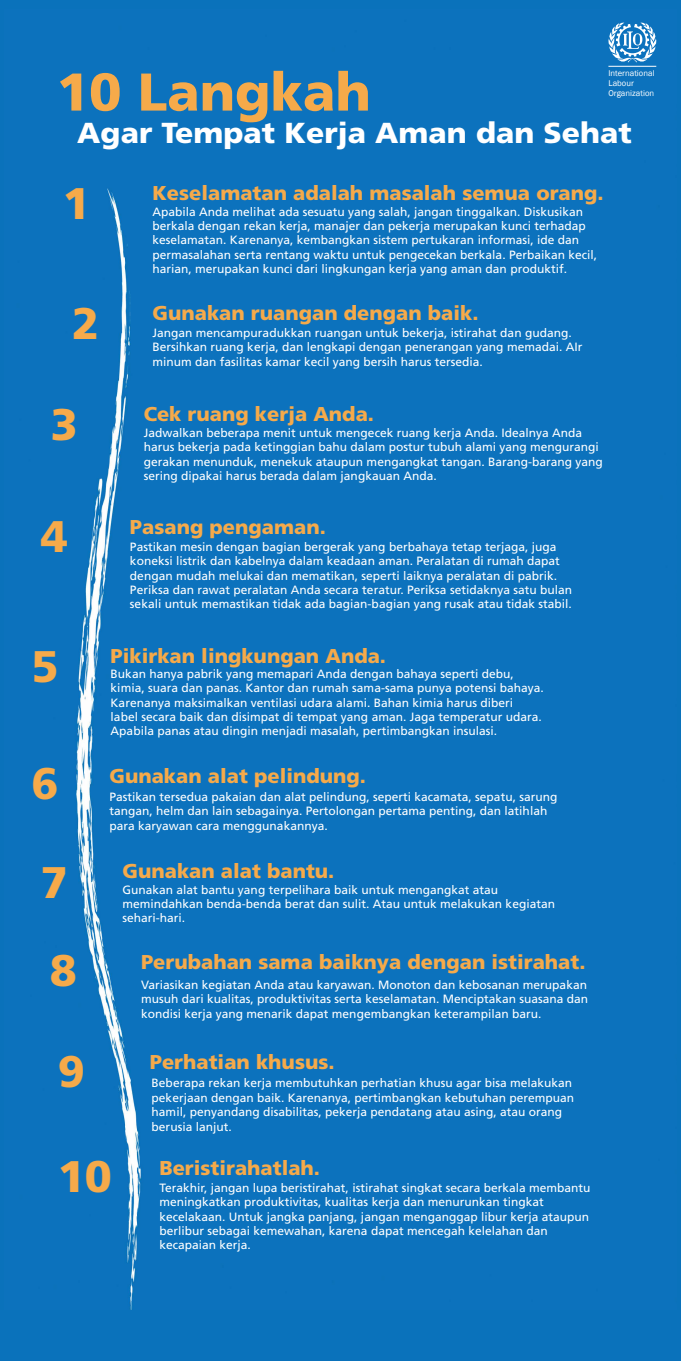
<style>
.page{position:relative;width:681px;height:1361px;background:#fff}
.page>*{position:absolute;margin:0;border:0;box-sizing:border-box;transform-origin:0 0}
.t1{font:900 53.04px "Frutiger";color:#f6aa4a}
.t2{font:900 44.2px/87.6px "Frutiger";color:#f6aa4a}
.t3{font:900 28.92px "Frutiger";color:#fff;scale:1.04 1}
.t4{font:900 20px "Frutiger";color:#f6aa4a}
.t5{font:12px/14.4px "Frutiger";color:#fff}
.t6{font:8.6px/10.3px "Franklin Gothic";color:#fff}
</style>
<div class="page">
<div style="left:0;top:0;width:680px;height:1361px;background:#0a72bb"></div>
<img style="left:76px;top:22px;width:581px;height:1287px">
<svg style="left:608px;top:23px;width:48px;height:39px"></svg>
<hr style="left:608px;top:66px;width:48px;height:1px;background:#fff">
<p class="t6" style="left:608px;top:68px;width:48px">International<br>Labour<br>Organization</p>
<h1 class="t1" style="left:56px;top:60px;width:316px">10 Langkah</h1>
<h3 class="t3" style="left:77px;top:115px;width:534px">Agar Tempat Kerja Aman dan Sehat</h3>
<h2 class="t2" style="left:63px;top:159px;width:29px">1</h2>
<h2 class="t2" style="left:72px;top:280px;width:29px">2</h2>
<h3 class="t4" style="left:152px;top:180px;width:452px">Keselamatan adalah masalah semua orang.</h3>
<p class="t5" style="left:152px;top:204px;width:446px">Apabila Anda melihat ada sesuatu yang salah, jangan tinggalkan. Diskusikan berkala dengan rekan kerja, manajer dan pekerja merupakan kunci terhadap keselamatan. Karenanya, kembangkan sistem pertukaran informasi, ide dan permasalahan serta rentang waktu untuk pengecekan berkala. Perbaikan kecil, harian, merupakan kunci dari lingkungan kerja yang aman dan produktif.</p>
<h3 class="t4" style="left:152px;top:301px;width:327px">Gunakan ruangan dengan baik.</h3>
<p class="t5" style="left:152px;top:326px;width:431px">Jangan mencampuradukkan ruangan untuk bekerja, istirahat dan gudang.<br>Bersihkan ruang kerja, dan lengkapi dengan penerangan yang memadai. AIr minum dan fasilitas kamar kecil yang bersih harus tersedia.</p>
<h2 class="t2" style="left:51px;top:381px;width:29px">3</h2>
<h3 class="t4" style="left:144px;top:402px;width:232px">Cek ruang kerja Anda.</h3>
<p class="t5" style="left:144px;top:426px;width:460px">Jadwalkan beberapa menit untuk mengecek ruang kerja Anda. Idealnya Anda harus bekerja pada ketinggian bahu dalam postur tubuh alami yang mengurangi gerakan menunduk, menekuk ataupun mengangkat tangan. Barang-barang yang sering dipakai harus berada dalam jangkauan Anda.</p>
<h2 class="t2" style="left:41px;top:492px;width:29px">4</h2>
<h3 class="t4" style="left:130px;top:515px;width:197px">Pasang pengaman.</h3>
<p class="t5" style="left:130px;top:539px;width:443px">Pastikan mesin dengan bagian bergerak yang berbahaya tetap terjaga, juga koneksi listrik dan kabelnya dalam keadaan aman. Peralatan di rumah dapat dengan mudah melukai dan mematikan, seperti laiknya peralatan di pabrik.<br>Periksa dan rawat peralatan Anda secara teratur. Periksa setidaknya satu bulan sekali untuk memastikan tidak ada bagian-bagian yang rusak atau tidak stabil.</p>
<h2 class="t2" style="left:31px;top:622px;width:29px">5</h2>
<h3 class="t4" style="left:111px;top:643px;width:277px">Pikirkan lingkungan Anda.</h3>
<p class="t5" style="left:111px;top:666px;width:434px">Bukan hanya pabrik yang memapari Anda dengan bahaya seperti debu, kimia, suara dan panas. Kantor dan rumah sama-sama punya potensi bahaya.<br>Karenanya maksimalkan ventilasi udara alami. Bahan kimia harus diberi<br>label secara baik dan disimpat di tempat yang aman. Jaga temperatur udara.<br>Apabila panas atau dingin menjadi masalah, pertimbangkan insulasi.</p>
<h2 class="t2" style="left:31px;top:740px;width:29px">6</h2>
<h3 class="t4" style="left:109px;top:764px;width:258px">Gunakan alat pelindung.</h3>
<p class="t5" style="left:109px;top:789px;width:449px">Pastikan tersedua pakaian dan alat pelindung, seperti kacamata, sepatu, sarung tangan, helm dan lain sebagainya. Pertolongan pertama penting, dan latihlah para karyawan cara menggunakannya.</p>
<h2 class="t2" style="left:41px;top:838px;width:38px">7<br>8</h2>
<h3 class="t4" style="left:122px;top:858px;width:213px">Gunakan alat bantu.</h3>
<p class="t5" style="left:122px;top:882px;width:434px">Gunakan alat bantu yang terpelihara baik untuk mengangkat atau memindahkan benda-benda berat dan sulit. Atau untuk melakukan kegiatan sehari-hari.</p>
<h3 class="t4" style="left:141px;top:949px;width:446px">Perubahan sama baiknya dengan istirahat.</h3>
<p class="t5" style="left:141px;top:977px;width:448px;text-align:justify">Variasikan kegiatan Anda atau karyawan. Monoton dan kebosanan merupakan musuh dari kualitas, produktivitas serta keselamatan. Menciptakan suasana dan kondisi kerja yang menarik dapat mengembangkan keterampilan baru.</p>
<h2 class="t2" style="left:58px;top:1027px;width:29px">9</h2>
<h3 class="t4" style="left:150px;top:1050px;width:186px">Perhatian khusus.</h3>
<p class="t5" style="left:151px;top:1076px;width:424px">Beberapa rekan kerja membutuhkan perhatian khusu agar bisa melakukan pekerjaan dengan baik. Karenanya, pertimbangkan kebutuhan perempuan hamil, penyandang disabilitas, pekerja pendatang atau asing, atau orang berusia lanjut.</p>
<h2 class="t2" style="left:58px;top:1133px;width:56px">10</h2>
<h3 class="t4" style="left:159px;top:1156px;width:162px">Beristirahatlah.</h3>
<p class="t5" style="left:159px;top:1180px;width:432px">Terakhir, jangan lupa beristirahat, istirahat singkat secara berkala membantu meningkatkan produktivitas, kualitas kerja dan menurunkan tingkat kecelakaan. Untuk jangka panjang, jangan menganggap libur kerja ataupun berlibur sebagai kemewahan, karena dapat mencegah kelelahan dan kecapaian kerja.</p>
</div>
